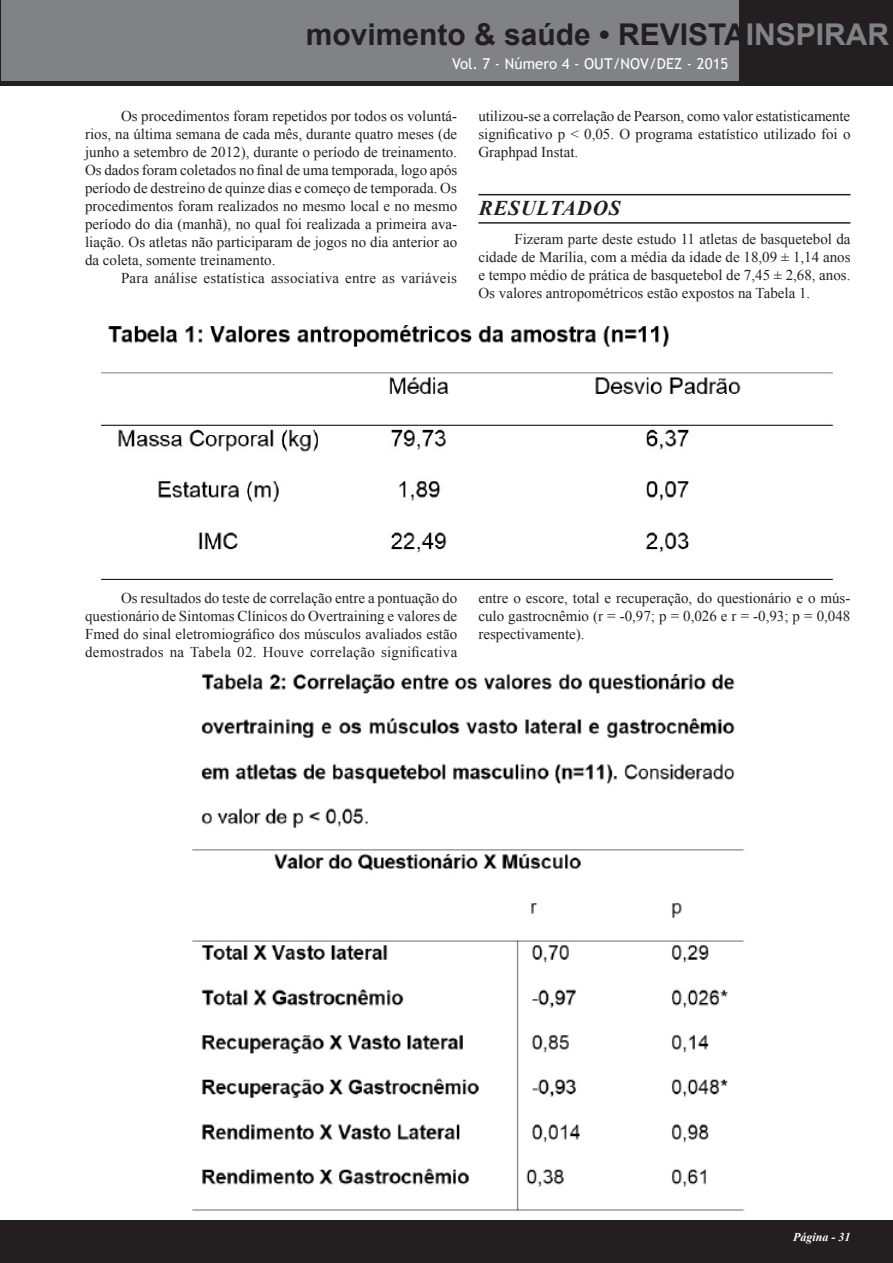
<style>
.page{position:relative;width:893px;height:1263px;background:#fff}
.page>*{position:absolute;margin:0;border:0;box-sizing:border-box;transform-origin:0 0}
.t1{font:700 30px "Arial";color:#231f20}
.Introdução{font:italic 700 21px "Times New Roman";letter-spacing:.035em;color:#231f20}
.Corpo_do_texto{font:15px/18px "Times New Roman";color:#231f20;text-align:justify}
.t2{font:15px "Trebuchet MS";color:#fff}
.t3{font:italic 700 12px "Times New Roman";color:#fff}
.s1{color:#808285}
</style>
<div class="page">
<div style="left:0;top:1220px;width:893px;height:43px;background:#231f20"></div>
<div style="left:0;top:0;width:893px;height:85px;background:#231f20"></div>
<div style="left:2px;top:0;width:737px;height:80px;background:#808285"></div>
<hr style="left:478px;top:194px;width:372px;height:1px;background:#231f20">
<hr style="left:478px;top:222px;width:372px;height:2px;background:#231f20">
<img style="left:101px;top:325px;width:732px;height:255px">
<img style="left:192px;top:673px;width:553px;height:538px">
<h1 class="t1" style="left:306px;top:14px;width:585px">movimento &amp; saúde • REVISTA<span class="s1">INSPIRAR</span></h1>
<p class="t2" style="left:452px;top:55px;width:278px">Vol. 7 - Número 4 - OUT/NOV/DEZ - 2015</p>
<p class="Corpo_do_texto" style="left:85px;top:106px;width:374px;text-indent:36px">Os procedimentos foram repetidos por todos os voluntá&shy;rios, na última semana de cada mês, durante quatro meses (de junho a setembro de 2012), durante o período de treinamento.<br>Os dados foram coletados no final de uma temporada, logo após período de destreino de quinze dias e começo de temporada. Os procedimentos foram realizados no mesmo local e no mesmo período do dia (manhã), no qual foi realizada a primeira ava&shy;liação. Os atletas não participaram de jogos no dia anterior ao da coleta, somente treinamento.</p>
<p class="Corpo_do_texto" style="left:121px;top:268px;width:337px">Para análise estatística associativa entre as variáveis</p>
<p class="Corpo_do_texto" style="left:478px;top:106px;width:374px">utilizou-se a correlação de Pearson, como valor estatisticamente significativo p &lt; 0,05. O programa estatístico utilizado foi o Graphpad Instat.</p>
<p class="Introdução" style="left:479px;top:193px;width:143px">RESULTADOS</p>
<p class="Corpo_do_texto" style="left:478px;top:229px;width:374px;text-indent:36px">Fizeram parte deste estudo 11 atletas de basquetebol da cidade de Marília, com a média da idade de 18,09 ± 1,14 anos e tempo médio de prática de basquetebol de 7,45 ± 2,68, anos.<br>Os valores antropométricos estão expostos na Tabela 1.</p>
<p class="Corpo_do_texto" style="left:85px;top:588px;width:374px;text-indent:36px">Os resultados do teste de correlação entre a pontuação do questionário de Sintomas Clínicos do Overtraining e valores de Fmed do sinal eletromiográfico dos músculos avaliados estão demostrados na Tabela 02. Houve correlação significativa</p>
<p class="Corpo_do_texto" style="left:478px;top:588px;width:374px">entre o escore, total e recuperação, do questionário e o mús&shy;culo gastrocnêmio (r = -0,97; p = 0,026 e r = -0,93; p = 0,048 respectivamente).</p>
<p class="t3" style="left:793px;top:1229px;width:59px">Página - 31</p>
</div>
